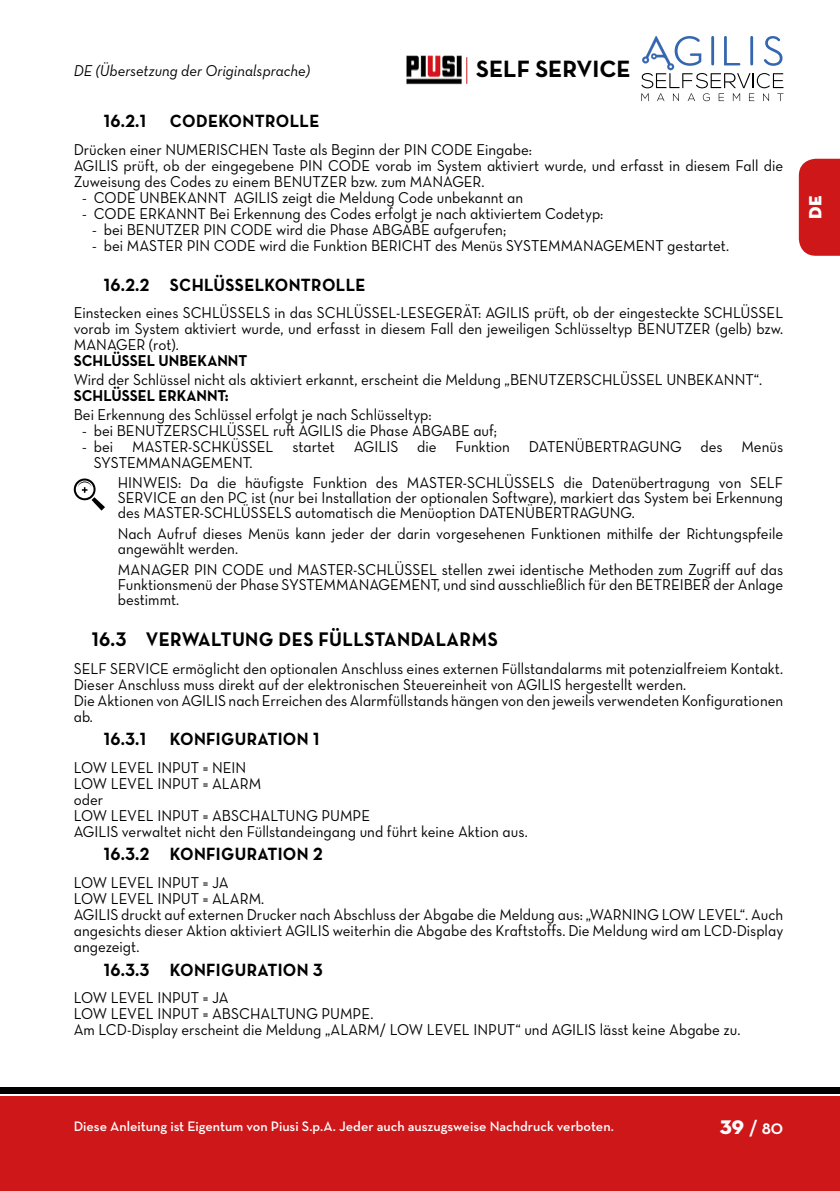
<style>
.page{position:relative;width:840px;height:1191px;background:#fff}
.page>*{position:absolute;margin:0;border:0;box-sizing:border-box;transform-origin:0 0}
.t1{font:24px "Neutraface Text Bold Alt";color:#000}
.t2{font:20px "Neutraface Text Bold Alt";letter-spacing:.02em;color:#000;scale:.94 1}
.t3{font:700 20px "Neutraface Display";color:#fff}
.t4{font:18px "Neutraface Text Bold Alt";letter-spacing:.02em;color:#000;scale:.94 1}
.t5{font:18px "Neutraface Display Titling";color:#fff}
.t6{font:16px/16px "Neutraface Text Book Alt";color:#000;scale:.94 1}
.t7{font:16px "Neutraface Text Bold Alt";color:#000;scale:.94 1}
.t8{font:16px "Neutraface Text Book Italic Alt";color:#000;scale:.94 1}
.t9{font:600 14px "Neutraface Text";color:#fff}
.s1{font-family:"Minion Pro"}
.s2{font-family:"Neutraface Display Titling";font-weight:400}
</style>
<div class="page">
<svg style="left:641px;top:36px;width:142px;height:65px"></svg>
<img style="left:406px;top:55px;width:56px;height:30px">
<svg style="left:466px;top:57px;width:1px;height:27px"></svg>
<div style="left:0;top:1096px;width:839px;height:95px;background:#cd1719"></div>
<div style="left:0;top:1087px;width:839px;height:6px;background:#000"></div>
<div style="left:798px;top:159px;width:41px;height:97px;background:#cd1719"></div>
<svg style="left:74px;top:478px;width:31px;height:32px"></svg>
<h1 class="t1" style="left:476px;top:53px;width:156px">SELF SERVICE</h1>
<p class="t8" style="left:74px;top:61px;width:253px">DE (Übersetzung der Originalsprache)</p>
<p class="t4" style="left:104px;top:110px;width:46px">16.2.1</p>
<p class="t4" style="left:170px;top:110px;width:160px">CODEKONTROLLE</p>
<p class="t6" style="left:74px;top:141px;width:755px">Drücken einer NUMERISCHEN Taste als Beginn der PIN CODE Eingabe:<br>AGILIS prüft, ob der eingegebene PIN CODE vorab im System aktiviert wurde, und erfasst in diesem Fall die<br>Zuweisung des Codes zu einem BENUTZER bzw. zum MANAGER.</p>
<p class="t6" style="left:82px;top:189px;width:471px"><span class="s1">-</span> CODE UNBEKANNT AGILIS zeigt die Meldung Code unbekannt an</p>
<p class="t6" style="left:82px;top:205px;width:556px"><span class="s1">-</span> CODE ERKANNT Bei Erkennung des Codes erfolgt je nach aktiviertem Codetyp:</p>
<p class="t6" style="left:92px;top:221px;width:442px"><span class="s1">-</span> bei BENUTZER PIN CODE wird die Phase ABGABE aufgerufen;</p>
<p class="t6" style="left:92px;top:237px;width:679px"><span class="s1">-</span> bei MASTER PIN CODE wird die Funktion BERICHT des Menüs SYSTEMMANAGEMENT gestartet.</p>
<p class="t4" style="left:104px;top:273px;width:280px">16.2.2 SCHLÜSSELKONTROLLE</p>
<p class="t6" style="left:74px;top:304px;width:755px;text-align:justify">Einstecken eines SCHLÜSSELS in das SCHLÜSSEL-LESEGERÄT: AGILIS prüft, ob der eingesteckte SCHLÜSSEL vorab im System aktiviert wurde, und erfasst in diesem Fall den jeweiligen Schlüsseltyp BENUTZER (gelb) bzw.<br>MANAGER (rot).</p>
<p class="t7" style="left:74px;top:350px;width:186px">SCHLÜSSEL UNBEKANNT</p>
<p class="t6" style="left:74px;top:371px;width:733px">Wird der Schlüssel nicht als aktiviert erkannt, erscheint die Meldung „BENUTZERSCHLÜSSEL UNBEKANNT“.</p>
<p class="t7" style="left:74px;top:385px;width:166px">SCHLÜSSEL ERKANNT:</p>
<p class="t6" style="left:74px;top:406px;width:382px">Bei Erkennung des Schlüssel erfolgt je nach Schlüsseltyp:</p>
<p class="t6" style="left:82px;top:422px;width:443px"><span class="s1">-</span> bei BENUTZERSCHLÜSSEL ruft AGILIS die Phase ABGABE auf;</p>
<p class="t6" style="left:94px;top:438px;width:734px;text-indent:-12px"><span class="s1">-</span> bei MASTER-SCHKÜSSEL startet AGILIS die Funktion DATENÜBERTRAGUNG des Menüs<br>SYSTEMMANAGEMENT.</p>
<p class="t6" style="left:118px;top:475px;width:709px;line-height:15px;text-align:justify">HINWEIS: Da die häufigste Funktion des MASTER-SCHLÜSSELS die Datenübertragung von SELF SERVICE an den PC ist (nur bei Installation der optionalen Software), markiert das System bei Erkennung des MASTER-SCHLÜSSELS automatisch die Menüoption DATENÜBERTRAGUNG.</p>
<p class="t6" style="left:118px;top:526px;width:709px;line-height:15px">Nach Aufruf dieses Menüs kann jeder der darin vorgesehenen Funktionen mithilfe der Richtungspfeile angewählt werden.</p>
<p class="t6" style="left:118px;top:561px;width:709px;line-height:15px;text-align:justify">MANAGER PIN CODE und MASTER-SCHLÜSSEL stellen zwei identische Methoden zum Zugriff auf das Funktionsmenü der Phase SYSTEMMANAGEMENT, und sind ausschließlich für den BETREIBER der Anlage bestimmt.</p>
<p class="t2" style="left:92px;top:626px;width:433px">16.3 VERWALTUNG DES FÜLLSTANDALARMS</p>
<p class="t6" style="left:74px;top:660px;width:755px">SELF SERVICE ermöglicht den optionalen Anschluss eines externen Füllstandalarms mit potenzialfreiem Kontakt.<br>Dieser Anschluss muss direkt auf der elektronischen Steuereinheit von AGILIS hergestellt werden.<br>Die Aktionen von AGILIS nach Erreichen des Alarmfüllstands hängen von den jeweils verwendeten Konfigurationen ab.</p>
<p class="t4" style="left:104px;top:727px;width:46px">16.3.1</p>
<p class="t4" style="left:170px;top:727px;width:160px">KONFIGURATION 1</p>
<p class="t6" style="left:74px;top:759px;width:484px">LOW LEVEL INPUT = NEIN<br>LOW LEVEL INPUT = ALARM<br>oder<br>LOW LEVEL INPUT = ABSCHALTUNG PUMPE<br>AGILIS verwaltet nicht den Füllstandeingang und führt keine Aktion aus.</p>
<p class="t4" style="left:104px;top:842px;width:234px">16.3.2 KONFIGURATION 2</p>
<p class="t6" style="left:74px;top:874px;width:755px">LOW LEVEL INPUT = JA<br>LOW LEVEL INPUT = ALARM.<br>AGILIS druckt auf externen Drucker nach Abschluss der Abgabe die Meldung aus: „WARNING LOW LEVEL“. Auch angesichts dieser Aktion aktiviert AGILIS weiterhin die Abgabe des Kraftstoffs. Die Meldung wird am LCD-Display angezeigt.</p>
<p class="t4" style="left:104px;top:957px;width:234px">16.3.3 KONFIGURATION 3</p>
<p class="t6" style="left:74px;top:989px;width:710px">LOW LEVEL INPUT = JA<br>LOW LEVEL INPUT = ABSCHALTUNG PUMPE.<br>Am LCD-Display erscheint die Meldung „ALARM/ LOW LEVEL INPUT“ und AGILIS lässt keine Abgabe zu.</p>
<p class="t5" style="left:803px;top:219px;width:24px;rotate:-90deg">DE</p>
<p class="t9" style="left:74px;top:1117px;width:541px">Diese Anleitung ist Eigentum von Piusi S.p.A. Jeder auch auszugsweise Nachdruck verboten.</p>
<p class="t3" style="left:719px;top:1116px;width:65px"><span class="s2">39</span> / 80</p>
</div>
